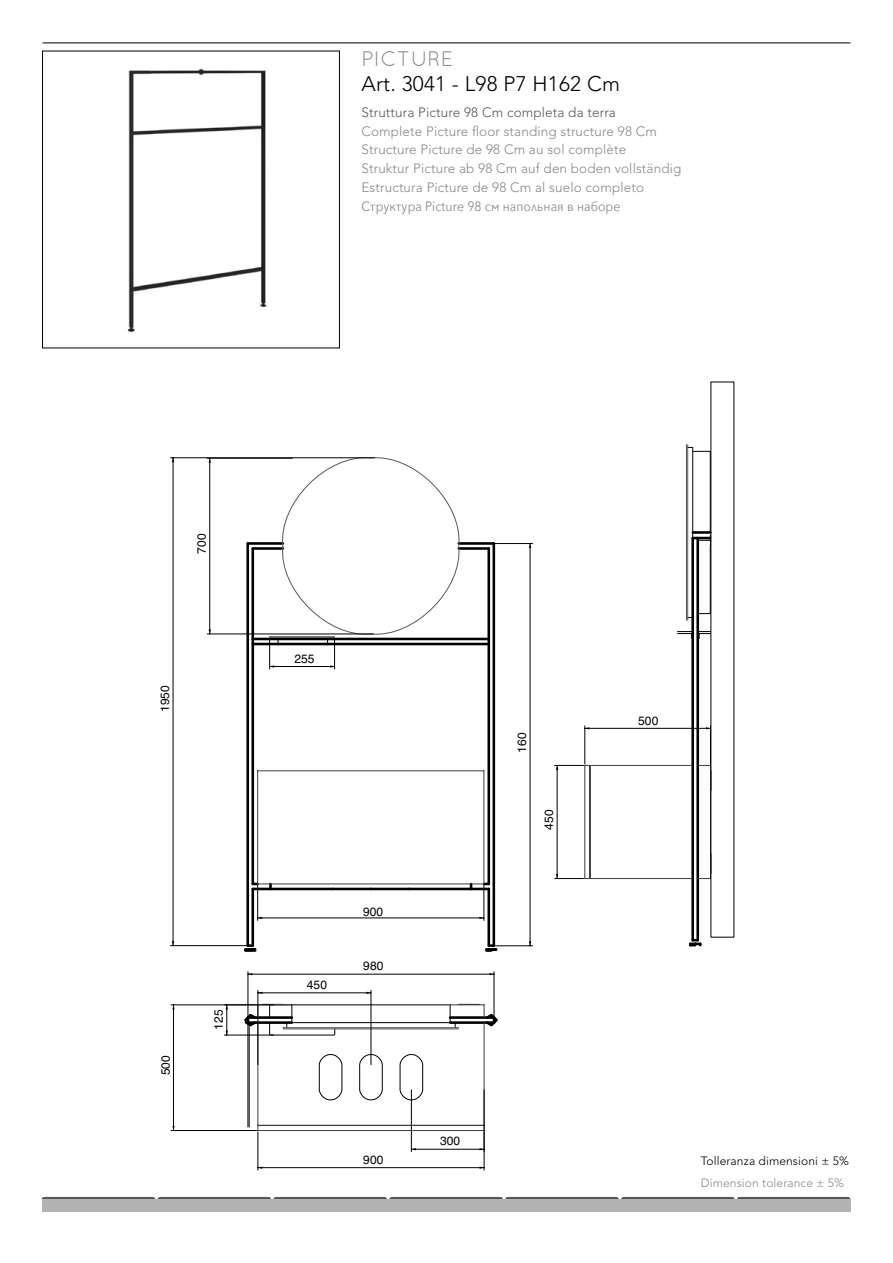
<style>
.page{position:relative;width:893px;height:1263px;background:#fff}
.page>*{position:absolute;margin:0;border:0;box-sizing:border-box;transform-origin:0 0}
.t1{font:300 21px "Avenir LT Pro";letter-spacing:.01em;color:#000}
.t2{font:21px "Quicksand";letter-spacing:.01em;color:#87888a}
.t3{font:300 13.5px/18.8px "Avenir LT Pro";letter-spacing:.01em;color:#87888a}
.t4{font:13.5px "Avenir Next";letter-spacing:.01em;color:#87888a;scale:.9 1}
.t5{font:300 13.5px "Avenir LT Pro";letter-spacing:.01em;color:#58585a}
.t6{font:12.15px "Helvetica";color:#010305}
.t7{font:300 12px "Avenir LT Pro";letter-spacing:.01em;color:#000}
.t8{font:300 12px "Avenir LT Pro";letter-spacing:.01em;color:#87888a}
</style>
<div class="page">
<hr style="left:248px;top:542px;width:35px;height:3px;background:#000">
<hr style="left:251px;top:548px;width:3px;height:336px;background:#000">
<hr style="left:246px;top:543px;width:3px;height:403px;background:#000">
<hr style="left:253px;top:547px;width:30px;height:3px;background:#000">
<hr style="left:258px;top:1130px;width:226px;height:1px;background:#3e3d40">
<svg style="left:319px;top:382px;width:415px;height:556px"></svg>
<hr style="left:207px;top:458px;width:85px;height:1px;background:#000">
<hr style="left:207px;top:634px;width:166px;height:1px;background:#000">
<hr style="left:209px;top:458px;width:1px;height:176px;background:#000">
<hr style="left:495px;top:543px;width:38px;height:1px;background:#000">
<hr style="left:530px;top:543px;width:1px;height:403px;background:#000">
<hr style="left:171px;top:457px;width:204px;height:1px;background:#000">
<hr style="left:171px;top:945px;width:76px;height:1px;background:#000">
<hr style="left:173px;top:458px;width:1px;height:488px;background:#000">
<hr style="left:411px;top:1090px;width:1px;height:62px;background:#000">
<hr style="left:484px;top:1090px;width:1px;height:62px;background:#000">
<hr style="left:411px;top:1149px;width:73px;height:1px;background:#000">
<hr style="left:224px;top:1035px;width:50px;height:1px;background:#000">
<hr style="left:227px;top:1005px;width:1px;height:30px;background:#000">
<hr style="left:258px;top:1132px;width:1px;height:38px;background:#000">
<hr style="left:484px;top:1132px;width:1px;height:38px;background:#000">
<hr style="left:258px;top:1167px;width:226px;height:1px;background:#000">
<hr style="left:171px;top:1130px;width:86px;height:1px;background:#000">
<hr style="left:171px;top:1004px;width:86px;height:1px;background:#000">
<hr style="left:173px;top:1005px;width:1px;height:125px;background:#000">
<svg style="left:242px;top:631px;width:470px;height:499px"></svg>
<hr style="left:248px;top:972px;width:1px;height:44px;background:#000">
<hr style="left:494px;top:972px;width:1px;height:44px;background:#000">
<hr style="left:248px;top:974px;width:246px;height:1px;background:#000">
<hr style="left:43px;top:43px;width:807px;height:1px;background:#000">
<hr style="left:44px;top:1197px;width:109px;height:4px;background:#58585a">
<hr style="left:160px;top:1197px;width:109px;height:4px;background:#58585a">
<hr style="left:276px;top:1197px;width:109px;height:4px;background:#58585a">
<hr style="left:392px;top:1197px;width:109px;height:4px;background:#58585a">
<hr style="left:507px;top:1197px;width:109px;height:4px;background:#58585a">
<hr style="left:623px;top:1197px;width:109px;height:4px;background:#58585a">
<hr style="left:739px;top:1197px;width:109px;height:4px;background:#58585a">
<div style="left:42px;top:1199px;width:808px;height:13px;background:#b1b3b4"></div>
<img style="left:127px;top:68px;width:140px;height:265px">
<div style="left:42px;top:51px;width:298px;height:297px;border:1px solid #000"></div>
<h1 class="t2" style="left:361px;top:46px;width:93px">PICTURE</h1>
<h1 class="t1" style="left:361px;top:71px;width:260px">Art. 3041 - L98 P7 H162 Cm</h1>
<p class="t5" style="left:361px;top:104px;width:256px">Struttura Picture 98 Cm completa da terra</p>
<p class="t3" style="left:361px;top:122px;width:321px">Complete Picture floor standing structure 98 Cm Structure Picture de 98 Cm au sol complète<br>Struktur Picture ab 98 Cm auf den boden vollständig Estructura Picture de 98 Cm al suelo completo</p>
<p class="t4" style="left:361px;top:195px;width:289px">Структура Picturе 98 см напольная в наборе</p>
<p class="t6" style="left:192px;top:554px;width:22px;rotate:-90deg">700</p>
<p class="t6" style="left:156px;top:712px;width:28px;rotate:-90deg">1950</p>
<p class="t6" style="left:156px;top:1075px;width:22px;rotate:-90deg">500</p>
<p class="t6" style="left:209px;top:1029px;width:22px;rotate:-90deg">125</p>
<p class="t6" style="left:294px;top:649px;width:22px">255</p>
<p class="t6" style="left:307px;top:975px;width:22px">450</p>
<p class="t6" style="left:363px;top:902px;width:22px">900</p>
<p class="t6" style="left:363px;top:957px;width:22px">980</p>
<p class="t6" style="left:513px;top:753px;width:22px;rotate:-90deg">160</p>
<p class="t6" style="left:540px;top:829px;width:22px;rotate:-90deg">450</p>
<p class="t6" style="left:363px;top:1150px;width:22px">900</p>
<p class="t6" style="left:440px;top:1132px;width:22px">300</p>
<p class="t6" style="left:638px;top:711px;width:22px">500</p>
<p class="t7" style="left:701px;top:1154px;width:150px">Tolleranza dimensioni ± 5%</p>
<p class="t8" style="left:701px;top:1175px;width:145px">Dimension tolerance ± 5%</p>
</div>
